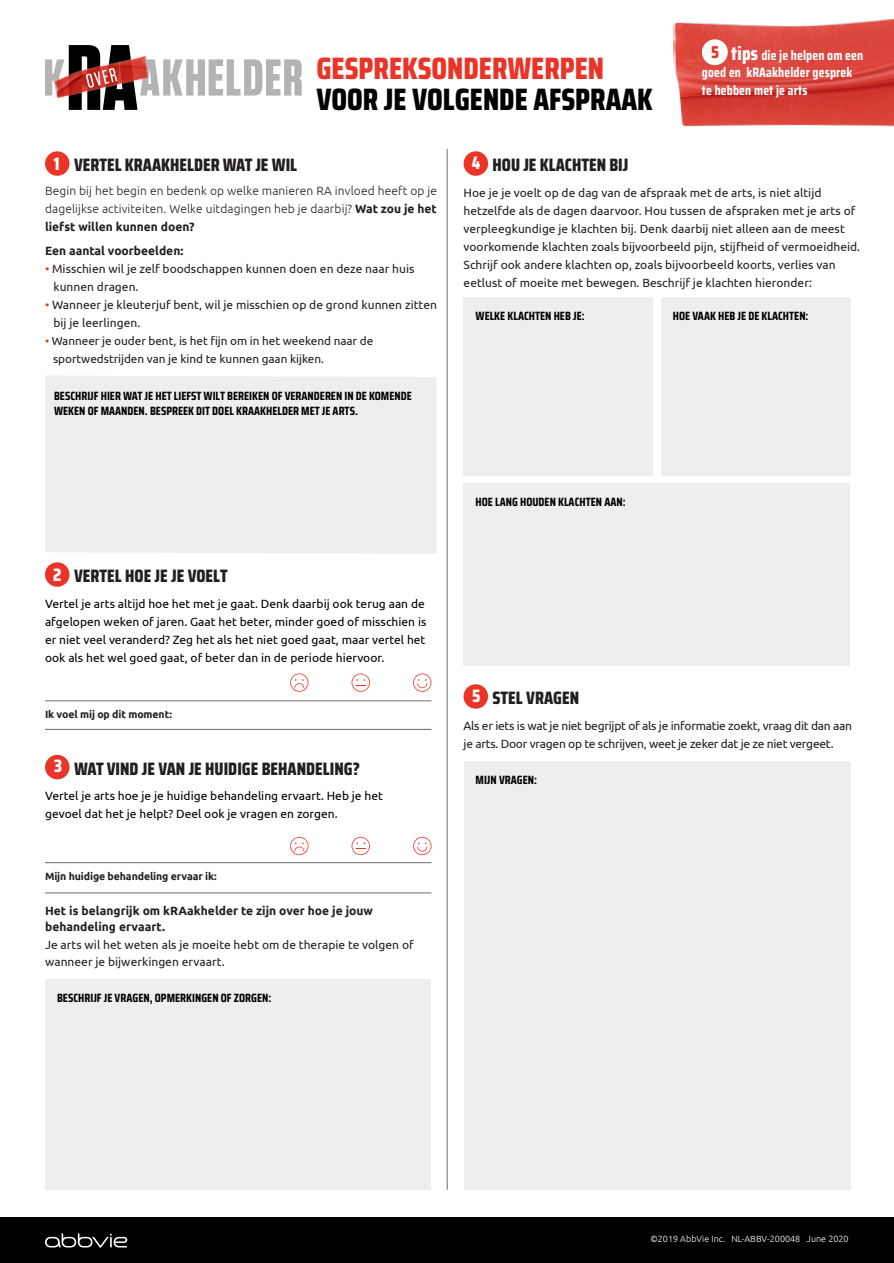
<style>
.page{position:relative;width:894px;height:1263px;background:#fff}
.page>*{position:absolute;margin:0;border:0;box-sizing:border-box;transform-origin:0 0}
.t1{font:800 31.05px/31px "Saira Condensed";color:#000}
.t2{font:800 18px "Saira Condensed";color:#231f20}
.t3{font:800 18px "Saira Condensed";color:#fff}
.t4{font:800 17.25px "Saira Condensed";color:#ea3428}
.t5{font:700 13.65px/17.2px "Saira Condensed";letter-spacing:.01em;color:#fff}
.t6{font:12px/18px "Ubuntu";color:#231f20}
.t7{font:12px/18px "Ubuntu";color:#000}
.t8{font:700 12px/15px "Saira Condensed";color:#000}
.t9{font:300 12px/18px "Ubuntu";letter-spacing:.01em;color:#231f20;text-align:justify}
.t10{font:12px/18px "Ubuntu";letter-spacing:-.02em;color:#231f20}
.t11{font:700 12px/16.5px "Ubuntu";color:#231f20}
.t12{font:11.7px/18px "Ubuntu";letter-spacing:-.005em;color:#231f20}
.t13{font:700 10.5px "Ubuntu";letter-spacing:-.01em;color:#231f20}
.t14{font:300 9px "Ubuntu";color:#fff}
.s1{color:#ea3428}
.s2{font-weight:800;font-size:19.05px}
.s3{font-weight:700}
</style>
<div class="page">
<div style="left:0;top:1218px;width:893px;height:45px;background:#000"></div>
<img style="left:673px;top:19px;width:220px;height:108px">
<hr style="left:447px;top:149px;width:1px;height:1040px;background:#6c6d70">
<svg style="left:45px;top:45px;width:256px;height:65px"></svg>
<div style="left:45px;top:151px;width:24px;height:25px;background:#ea3428;border-radius:50%"></div>
<div style="left:45px;top:376px;width:391px;height:178px;background:#eeeeef"></div>
<div style="left:463px;top:684px;width:25px;height:24px;background:#ea3428;border-radius:50%"></div>
<div style="left:463px;top:761px;width:387px;height:428px;background:#eeeeef"></div>
<div style="left:463px;top:151px;width:25px;height:25px;background:#ea3428;border-radius:50%"></div>
<div style="left:660px;top:297px;width:190px;height:178px;background:#eeeeef"></div>
<div style="left:463px;top:297px;width:189px;height:178px;background:#eeeeef"></div>
<div style="left:463px;top:483px;width:387px;height:183px;background:#eeeeef"></div>
<div style="left:701px;top:39px;width:26px;height:26px;background:#fff;border-radius:50%"></div>
<div style="left:45px;top:979px;width:385px;height:210px;background:#eeeeef"></div>
<svg style="left:413px;top:837px;width:18px;height:18px"></svg>
<svg style="left:351px;top:837px;width:19px;height:18px"></svg>
<svg style="left:290px;top:837px;width:18px;height:18px"></svg>
<hr style="left:45px;top:862px;width:386px;height:1px;background:#6c6d70">
<hr style="left:45px;top:892px;width:386px;height:1px;background:#6c6d70">
<div style="left:45px;top:755px;width:24px;height:24px;background:#ea3428;border-radius:50%"></div>
<svg style="left:45px;top:1233px;width:82px;height:14px"></svg>
<div style="left:45px;top:562px;width:24px;height:25px;background:#ea3428;border-radius:50%"></div>
<svg style="left:413px;top:673px;width:18px;height:19px"></svg>
<svg style="left:351px;top:673px;width:19px;height:19px"></svg>
<svg style="left:290px;top:673px;width:18px;height:19px"></svg>
<hr style="left:45px;top:700px;width:386px;height:1px;background:#6c6d70">
<hr style="left:45px;top:729px;width:386px;height:1px;background:#6c6d70">
<p class="t1" style="left:316px;top:52px;width:338px"><span class="s1">GESPREKSONDERWERPEN<br></span>VOOR JE VOLGENDE AFSPRAAK</p>
<p class="t5" style="left:701px;top:47px;width:163px;text-indent:29px"><span class="s2">tips</span> die je helpen om een goed en kRAakhelder gesprek te hebben met je arts</p>
<p class="t4" style="left:710px;top:39px;width:9px">5</p>
<p class="t3" style="left:54px;top:150px;width:7px">1</p>
<p class="t2" style="left:74px;top:151px;width:224px">VERTEL KRAAKHELDER WAT JE WIL</p>
<p class="t9" style="left:45px;top:182px;width:393px">Begin bij het begin en bedenk op welke manieren RA invloed heeft op je dagelijkse activiteiten. Welke uitdagingen heb je daarbij? <span class="s3">Wat zou je het liefst willen kunnen doen?</span></p>
<p class="t11" style="left:45px;top:243px;width:140px">Een aantal voorbeelden:</p>
<p class="t6" style="left:53px;top:260px;width:362px;text-indent:-8px"><span class="s1">•</span> Misschien wil je zelf boodschappen kunnen doen en deze naar huis kunnen dragen.</p>
<p class="t6" style="left:53px;top:296px;width:385px;text-indent:-8px"><span class="s1">•</span> Wanneer je kleuterjuf bent, wil je misschien op de grond kunnen zitten bij je leerlingen.</p>
<p class="t12" style="left:53px;top:332px;width:321px;text-indent:-8px"><span class="s1">•</span> Wanneer je ouder bent, is het fijn om in het weekend naar de sportwedstrijden van je kind te kunnen gaan kijken.</p>
<p class="t8" style="left:54px;top:388px;width:359px">BESCHRIJF HIER WAT JE HET LIEFST WILT BEREIKEN OF VERANDEREN IN DE KOMENDE<br>WEKEN OF MAANDEN. BESPREEK DIT DOEL KRAAKHELDER MET JE ARTS.</p>
<p class="t3" style="left:471px;top:149px;width:10px">4</p>
<p class="t2" style="left:492px;top:151px;width:137px">HOU JE KLACHTEN BIJ</p>
<p class="t6" style="left:463px;top:183px;width:398px">Hoe je je voelt op de dag van de afspraak met de arts, is niet altijd hetzelfde als de dagen daarvoor. Hou tussen de afspraken met je arts of verpleegkundige je klachten bij. Denk daarbij niet alleen aan de meest voorkomende klachten zoals bijvoorbeeld pijn, stijfheid of vermoeidheid.<br>Schrijf ook andere klachten op, zoals bijvoorbeeld koorts, verlies van eetlust of moeite met bewegen. Beschrijf je klachten hieronder:</p>
<p class="t8" style="left:475px;top:308px;width:111px">WELKE KLACHTEN HEB JE:</p>
<p class="t8" style="left:672px;top:308px;width:137px">HOE VAAK HEB JE DE KLACHTEN:</p>
<p class="t3" style="left:53px;top:560px;width:10px">2</p>
<p class="t2" style="left:74px;top:562px;width:155px">VERTEL HOE JE JE VOELT</p>
<p class="t7" style="left:45px;top:594px;width:383px">Vertel je arts altijd hoe het met je gaat. Denk daarbij ook terug aan de afgelopen weken of jaren. Gaat het beter, minder goed of misschien is er niet veel veranderd? Zeg het als het niet goed gaat, maar vertel het ook als het wel goed gaat, of beter dan in de periode hiervoor.</p>
<p class="t13" style="left:45px;top:707px;width:128px">Ik voel mij op dit moment:</p>
<p class="t3" style="left:54px;top:752px;width:9px">3</p>
<p class="t2" style="left:74px;top:754px;width:287px">WAT VIND JE VAN JE HUIDIGE BEHANDELING?</p>
<p class="t7" style="left:45px;top:786px;width:339px">Vertel je arts hoe je je huidige behandeling ervaart. Heb je het gevoel dat het je helpt? Deel ook je vragen en zorgen.</p>
<p class="t13" style="left:45px;top:870px;width:173px">Mijn huidige behandeling ervaar ik:</p>
<p class="t11" style="left:45px;top:902px;width:329px">Het is belangrijk om kRAakhelder te zijn over hoe je jouw behandeling ervaart.</p>
<p class="t6" style="left:45px;top:936px;width:370px;line-height:16.5px">Je arts wil het weten als je moeite hebt om de therapie te volgen of wanneer je bijwerkingen ervaart.</p>
<p class="t8" style="left:57px;top:990px;width:216px">BESCHRIJF JE VRAGEN, OPMERKINGEN OF ZORGEN:</p>
<p class="t8" style="left:475px;top:494px;width:151px">HOE LANG HOUDEN KLACHTEN AAN:</p>
<p class="t3" style="left:472px;top:682px;width:10px">5</p>
<p class="t2" style="left:492px;top:684px;width:88px">STEL VRAGEN</p>
<p class="t10" style="left:463px;top:716px;width:390px">Als er iets is wat je niet begrijpt of als je informatie zoekt, vraag dit dan aan je arts. Door vragen op te schrijven, weet je zeker dat je ze niet vergeet.</p>
<p class="t8" style="left:475px;top:772px;width:63px">MIJN VRAGEN:</p>
<p class="t14" style="left:650px;top:1233px;width:200px">©2019 AbbVie Inc. NL-ABBV-200048 June 2020</p>
</div>
